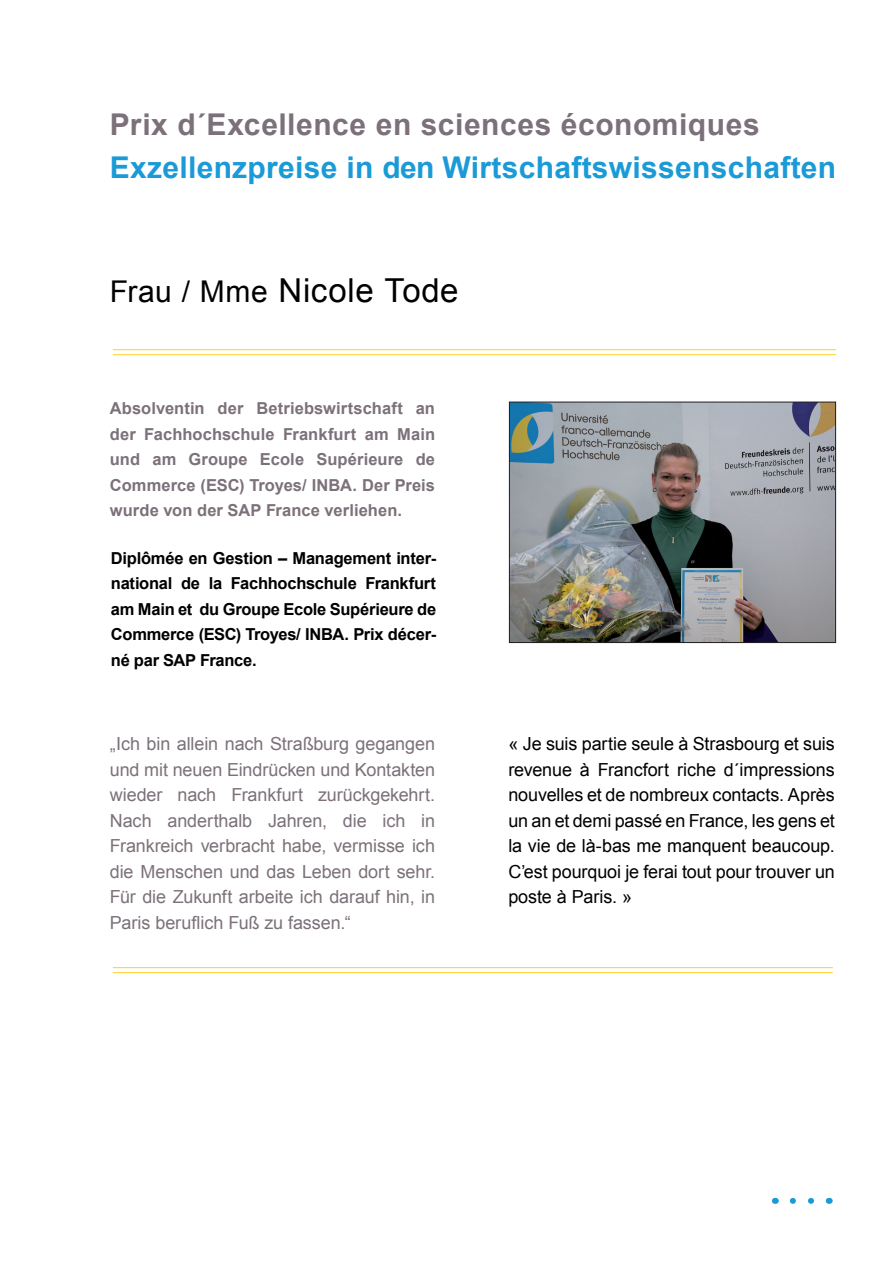
<style>
.page{position:relative;width:893px;height:1263px;background:#fff}
.page>*{position:absolute;margin:0;border:0;box-sizing:border-box;transform-origin:0 0}
.t1{font:33px "Arial";letter-spacing:.02em;color:#000}
.t2{font:700 30px "Arial";letter-spacing:.01em;color:#1a9bd7}
.t3{font:700 30px "Arial";letter-spacing:.015em;color:#7c717a}
.t4{font:18px/25.5px "Arial";letter-spacing:-.005em;color:#7c717a;text-align:justify}
.t5{font:18px/25.5px "Arial";letter-spacing:-.005em;color:#000;text-align:justify}
.t6{font:700 16.5px/25.5px "Arial";letter-spacing:.005em;color:#7c717a;text-align:justify}
.t7{font:700 16.5px/25.5px "Arial";letter-spacing:-.015em;color:#000;text-align:justify}
.s1{font-size:30px}
</style>
<div class="page">
<hr style="left:113px;top:349px;width:723px;height:1px;background:#ffd126">
<hr style="left:113px;top:354px;width:723px;height:1px;background:#ffd126">
<hr style="left:113px;top:967px;width:720px;height:1px;background:#ffd126">
<hr style="left:113px;top:972px;width:720px;height:1px;background:#ffd126">
<svg style="left:793px;top:1198px;width:21px;height:6px"></svg>
<img style="left:511px;top:404px;width:323px;height:237px">
<div style="left:509px;top:402px;width:327px;height:241px;border:1px solid #231f20"></div>
<h2 class="t3" style="left:110px;top:105px;width:651px">Prix d´Excellence en sciences économiques</h2>
<h2 class="t2" style="left:110px;top:148px;width:728px">Exzellenzpreise in den Wirtschaftswissenschaften</h2>
<h1 class="t1" style="left:110px;top:269px;width:350px"><span class="s1">Frau / Mme</span> Nicole Tode</h1>
<p class="t6" style="left:110px;top:396px;width:327px">Absolventin der Betriebswirtschaft an der Fachhochschule Frankfurt am Main und am Groupe Ecole Supérieure de Commerce (ESC) Troyes/ INBA. Der Preis wurde von der SAP France verliehen.</p>
<p class="t7" style="left:111px;top:546px;width:327px">Diplômée en Gestion – Management inter&shy;national de la Fachhochschule Frankfurt am Main et du Groupe Ecole Supérieure de Commerce (ESC) Troyes/ INBA. Prix décer&shy;né par SAP France.</p>
<p class="t4" style="left:110px;top:731px;width:327px">„Ich bin allein nach Straßburg gegangen und mit neuen Eindrücken und Kontakten wieder nach Frankfurt zurückgekehrt.<br>Nach anderthalb Jahren, die ich in Frankreich verbracht habe, vermisse ich die Menschen und das Leben dort sehr.<br>Für die Zukunft arbeite ich darauf hin, in Paris beruflich Fuß zu fassen.“</p>
<p class="t5" style="left:508px;top:731px;width:328px">« Je suis partie seule à Strasbourg et suis revenue à Francfort riche d´impressions nouvelles et de nombreux contacts. Après un an et demi passé en France, les gens et la vie de là-bas me manquent beaucoup.<br>C’est pourquoi je ferai tout pour trouver un poste à Paris. »</p>
</div>
